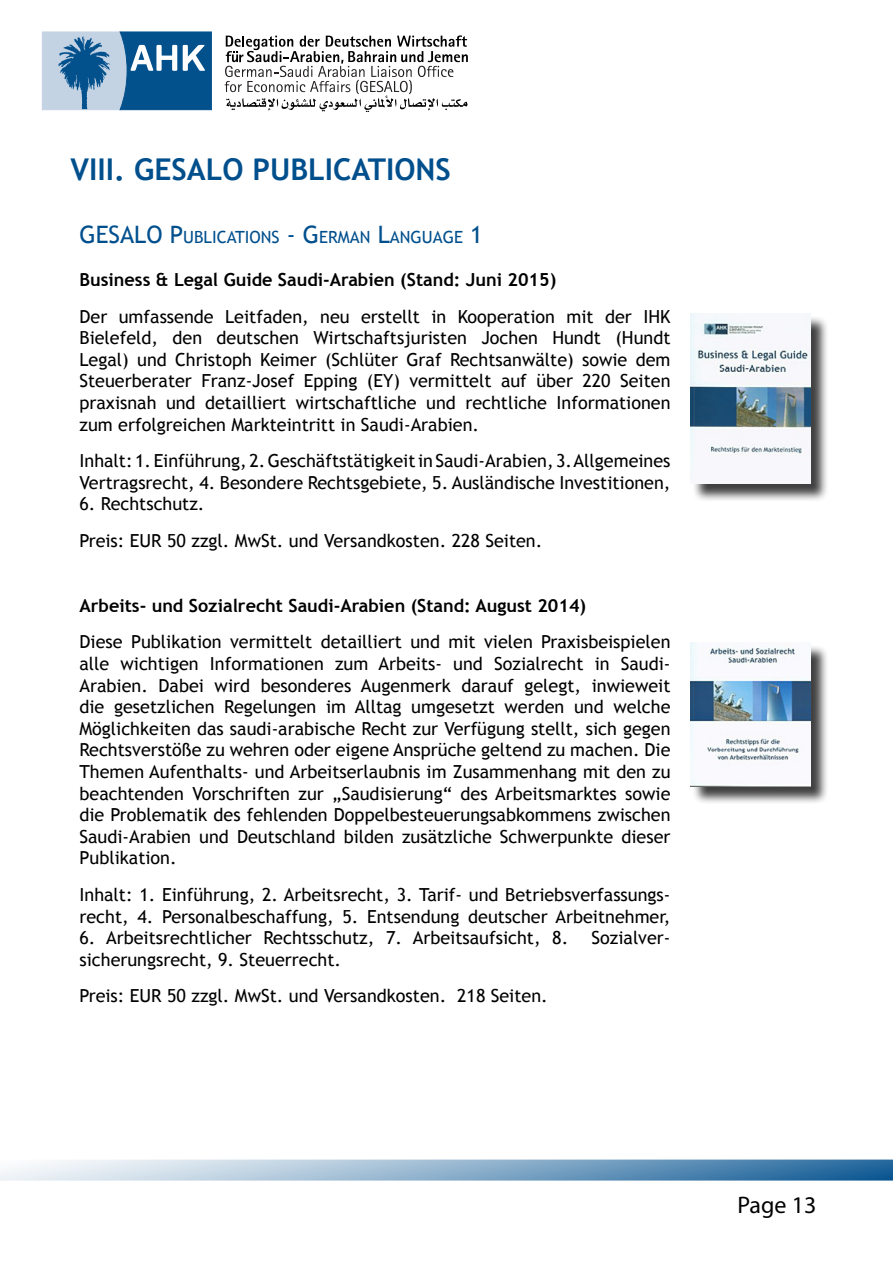
<style>
.page{position:relative;width:893px;height:1263px;background:#fff}
.page>*{position:absolute;margin:0;border:0;box-sizing:border-box;transform-origin:0 0}
.t1{font:700 30px "Trebuchet MS";color:#004f8d}
.t2{font:24px "Myriad Pro";color:#000}
.t3{font:24px "Trebuchet MS";color:#004f8d}
.t4{font:18px/21.6px "Trebuchet MS";color:#000}
.t5{font:700 18px "Trebuchet MS";color:#000}
.t6{font:16.8px "Trebuchet MS";color:#004f8d}
.s1{font-size:24px}
</style>
<div class="page">
<svg style="left:0;top:1159px;width:893px;height:21px;background:#92b3ce"></svg>
<svg style="left:42px;top:32px;width:170px;height:78px;background:#588ab3"></svg>
<svg style="left:225px;top:35px;width:243px;height:77px"></svg>
<div style="left:692px;top:315px;width:137px;height:187px;background:#000;opacity:.75"></div>
<img style="left:690px;top:313px;width:120px;height:170px">
<div style="left:692px;top:645px;width:137px;height:160px;background:#000;opacity:.75"></div>
<img style="left:690px;top:643px;width:120px;height:143px">
<h1 class="t1" style="left:70px;top:150px;width:102px">VIiI. GESALO</h1>
<h1 class="t1" style="left:252px;top:150px;width:200px">Publications</h1>
<h2 class="t3" style="left:80px;top:220px;width:15px">GESALO</h2>
<p class="t6" style="left:170px;top:227px;width:315px"><span class="s1">P</span>UBLICATIONS <span class="s1">- G</span> ERMAN <span class="s1">L</span>ANGUAGE <span class="s1">1</span></p>
<p class="t5" style="left:80px;top:268px;width:478px">Business &amp; Legal Guide Saudi-Arabien (Stand: Juni 2015)</p>
<p class="t4" style="left:80px;top:306px;width:592px;text-align:justify">Der umfassende Leitfaden, neu erstellt in Kooperation mit der IHK Bielefeld, den deutschen Wirtschaftsjuristen Jochen Hundt (Hundt Legal) und Christoph Keimer (Schlüter Graf Rechtsanwälte) sowie dem Steuerberater Franz-Josef Epping (EY) vermittelt auf über 220 Seiten praxisnah und detailliert wirtschaftliche und rechtliche Informationen zum erfolgreichen Markteintritt in Saudi-Arabien.</p>
<p class="t4" style="left:80px;top:450px;width:592px">Inhalt: 1. Einführung, 2. Geschäftstätigkeit in Saudi-Arabien, 3. Allgemeines<br>Vertragsrecht, 4. Besondere Rechtsgebiete, 5. Ausländische Investitionen,</p>
<p class="t4" style="left:80px;top:486px;width:464px;line-height:36.6px">6. Rechtschutz.<br>Preis: EUR 50 zzgl. MwSt. und Versandkosten. 228 Seiten.</p>
<p class="t5" style="left:80px;top:594px;width:508px">Arbeits- und Sozialrecht Saudi-Arabien (Stand: August 2014)</p>
<p class="t4" style="left:80px;top:631px;width:592px;text-align:justify">Diese Publikation vermittelt detailliert und mit vielen Praxisbeispielen alle wichtigen Informationen zum Arbeits- und Sozialrecht in Saudi-Arabien. Dabei wird besonderes Augenmerk darauf gelegt, inwieweit die gesetzlichen Regelungen im Alltag umgesetzt werden und welche Möglichkeiten das saudi-arabische Recht zur Verfügung stellt, sich gegen Rechtsverstöße zu wehren oder eigene Ansprüche geltend zu machen. Die Themen Aufenthalts- und Arbeitserlaubnis im Zusammenhang mit den zu beachtenden Vorschriften zur „Saudisierung“ des Arbeitsmarktes sowie die Problematik des fehlenden Doppelbesteuerungsabkommens zwischen Saudi-Arabien und Deutschland bilden zusätzliche Schwerpunkte dieser Publikation.</p>
<p class="t4" style="left:80px;top:884px;width:592px">Inhalt: 1. Einführung, 2. Arbeitsrecht, 3. Tarif- und Betriebsverfassungs&shy;recht, 4. Personalbeschaffung, 5. Entsendung deutscher Arbeitnehmer,</p>
<p class="t4" style="left:80px;top:927px;width:490px">6. Arbeitsrechtlicher Rechtsschutz, 7. Arbeitsaufsicht, 8.</p>
<p class="t4" style="left:592px;top:927px;width:80px">Sozialver-</p>
<p class="t4" style="left:80px;top:941px;width:470px;line-height:36.6px">sicherungsrecht, 9. Steuerrecht.<br>Preis: EUR 50 zzgl. MwSt. und Versandkosten. 218 Seiten.</p>
<h2 class="t2" style="left:737px;top:1190px;width:80px">Page 13</h2>
</div>
